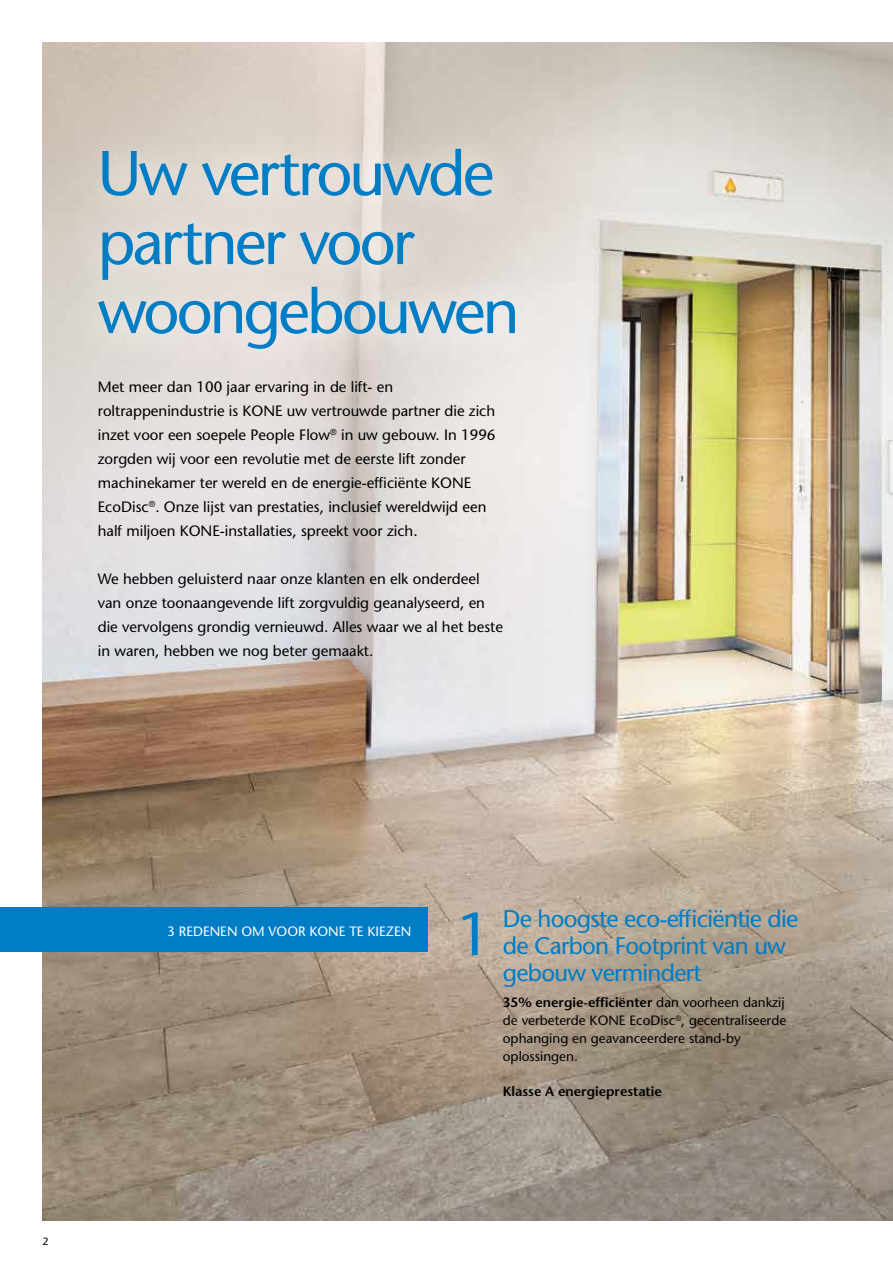
<style>
.page{position:relative;width:893px;height:1263px;background:#fff}
.page>*{position:absolute;margin:0;border:0;box-sizing:border-box;transform-origin:0 0}
.t1{font:63px/69px "Stone Sans";letter-spacing:-.045em;color:#007dc5}
.t2{font:60px "Stone Sans";color:#007dc5}
.t3{font:24px/27px "Stone Sans";letter-spacing:-.03em;color:#007dc5}
.t4{font:15px/24px "Stone Sans";color:#000}
.t5{font:13.5px/18px "Stone Sans";color:#000}
.t6{font:13.5px "Stone Sans";color:#fff}
.t7{font:600 13.5px "Stone Sans";color:#000}
.t8{font:10.5px "Stone Sans";color:#000}
.s1{font-weight:600}
</style>
<div class="page">
<img style="left:43px;top:43px;width:850px;height:1177px">
<div style="left:67px;top:117px;width:488px;height:271px;background:#fff;opacity:.75"></div>
<div style="left:0;top:907px;width:428px;height:45px;background:#007dc5"></div>
<h1 class="t1" style="left:98px;top:138px;width:423px">Uw vertrouwde partner voor woongebouwen</h1>
<p class="t4" style="left:98px;top:374px;width:399px">Met meer dan 100 jaar ervaring in de lift- en roltrappenindustrie is KONE uw vertrouwde partner die zich inzet voor een soepele People Flow<sup>®</sup> in uw gebouw. In 1996 zorgden wij voor een revolutie met de eerste lift zonder machinekamer ter wereld en de energie-efficiënte KONE EcoDisc<sup>®</sup>. Onze lijst van prestaties, inclusief wereldwijd een half miljoen KONE-installaties, spreekt voor zich.</p>
<p class="t4" style="left:98px;top:566px;width:407px">We hebben geluisterd naar onze klanten en elk onderdeel van onze toonaangevende lift zorgvuldig geanalyseerd, en die vervolgens grondig vernieuwd. Alles waar we al het beste in waren, hebben we nog beter gemaakt.</p>
<p class="t8" style="left:43px;top:1235px;width:8px">2</p>
<p class="t6" style="left:167px;top:922px;width:245px">3 REDENEN OM VOOR KONE TE KIEZEN</p>
<h2 class="t2" style="left:457px;top:897px;width:36px">1</h2>
<h3 class="t3" style="left:503px;top:904px;width:297px">De hoogste eco-efficiëntie die de Carbon Footprint van uw gebouw vermindert</h3>
<p class="t5" style="left:503px;top:993px;width:285px"><span class="s1">35% energie-efficiënter</span> dan voorheen dankzij de verbeterde KONE EcoDisc<sup>®</sup>, gecentraliseerde ophanging en geavanceerdere stand-by oplossingen.</p>
<p class="t7" style="left:503px;top:1083px;width:161px">Klasse A energieprestatie</p>
</div>
